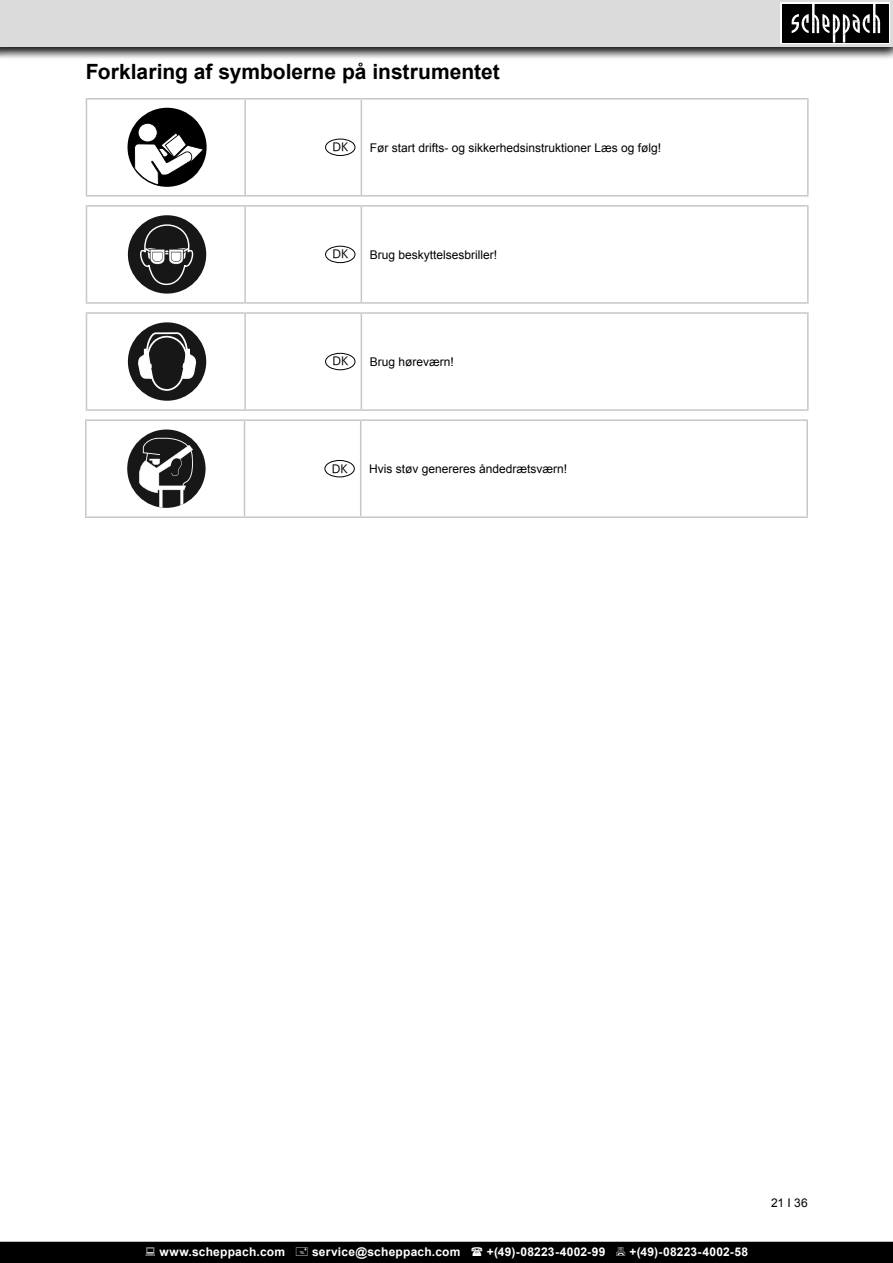
<style>
.page{position:relative;width:893px;height:1263px;background:#fff}
.page>*{position:absolute;margin:0;border:0;box-sizing:border-box;transform-origin:0 0}
.Tabelle_Spalte_1{font:700 21px "Arial";color:#000}
.Übersetzungshinweise{font:12px "Arial";color:#000}
.t1{font:700 12px "Arial";letter-spacing:.02em;color:#fff}
.t2{font:12px "Futura Book BT";color:#000}
</style>
<div class="page">
<div style="left:0;top:0;width:893px;height:60px;background:#000;opacity:.75"></div>
<div style="left:0;top:0;width:893px;height:46px;background:#dbdbdb"></div>
<div style="left:780px;top:2px;width:110px;height:42px;background:linear-gradient(to right,#040404,#060606)"></div>
<div style="left:782px;top:4px;width:106px;height:38px;background:#000"></div>
<svg style="left:792px;top:4px;width:88px;height:38px"></svg>
<svg style="left:87px;top:99px;width:720px;height:96px"></svg>
<hr style="left:86px;top:98px;width:159px;height:1px;background:#c7c7c7">
<hr style="left:86px;top:99px;width:1px;height:96px;background:#c7c7c7">
<hr style="left:245px;top:98px;width:116px;height:1px;background:#c7c7c7">
<hr style="left:244px;top:99px;width:2px;height:96px;background:#c7c7c7">
<hr style="left:361px;top:98px;width:448px;height:1px;background:#c7c7c7">
<hr style="left:361px;top:99px;width:1px;height:96px;background:#c7c7c7">
<hr style="left:807px;top:99px;width:2px;height:96px;background:#c7c7c7">
<hr style="left:86px;top:195px;width:159px;height:2px;background:#c7c7c7">
<hr style="left:245px;top:195px;width:116px;height:2px;background:#c7c7c7">
<hr style="left:361px;top:195px;width:448px;height:2px;background:#c7c7c7">
<svg style="left:125px;top:105px;width:85px;height:85px"></svg>
<div style="left:325px;top:139px;width:30px;height:17px;border:1px solid #000;border-radius:50%"></div>
<hr style="left:86px;top:205px;width:159px;height:2px;background:#c7c7c7">
<hr style="left:86px;top:207px;width:1px;height:95px;background:#c7c7c7">
<hr style="left:245px;top:205px;width:116px;height:2px;background:#c7c7c7">
<hr style="left:244px;top:207px;width:2px;height:95px;background:#c7c7c7">
<hr style="left:361px;top:205px;width:448px;height:2px;background:#c7c7c7">
<hr style="left:361px;top:207px;width:1px;height:95px;background:#c7c7c7">
<hr style="left:807px;top:207px;width:2px;height:95px;background:#c7c7c7">
<hr style="left:86px;top:302px;width:159px;height:2px;background:#c7c7c7">
<hr style="left:245px;top:302px;width:116px;height:2px;background:#c7c7c7">
<hr style="left:361px;top:302px;width:448px;height:2px;background:#c7c7c7">
<div style="left:128px;top:215px;width:78px;height:79px;background:#171717;border-radius:50%"></div>
<svg style="left:140px;top:224px;width:53px;height:61px"></svg>
<div style="left:325px;top:246px;width:30px;height:17px;border:1px solid #000;border-radius:50%"></div>
<hr style="left:86px;top:312px;width:159px;height:2px;background:#c7c7c7">
<hr style="left:86px;top:314px;width:1px;height:95px;background:#c7c7c7">
<hr style="left:245px;top:312px;width:116px;height:2px;background:#c7c7c7">
<hr style="left:244px;top:314px;width:2px;height:95px;background:#c7c7c7">
<hr style="left:361px;top:312px;width:448px;height:2px;background:#c7c7c7">
<hr style="left:361px;top:314px;width:1px;height:95px;background:#c7c7c7">
<hr style="left:807px;top:314px;width:2px;height:95px;background:#c7c7c7">
<hr style="left:86px;top:409px;width:159px;height:2px;background:#c7c7c7">
<hr style="left:245px;top:409px;width:116px;height:2px;background:#c7c7c7">
<hr style="left:361px;top:409px;width:448px;height:2px;background:#c7c7c7">
<div style="left:128px;top:322px;width:78px;height:79px;background:#171717;border-radius:50%"></div>
<svg style="left:138px;top:332px;width:58px;height:59px"></svg>
<div style="left:325px;top:353px;width:30px;height:17px;border:1px solid #000;border-radius:50%"></div>
<svg style="left:243px;top:421px;width:119px;height:95px"></svg>
<hr style="left:85px;top:419px;width:159px;height:2px;background:#c7c7c7">
<hr style="left:85px;top:421px;width:2px;height:95px;background:#c7c7c7">
<hr style="left:244px;top:419px;width:117px;height:2px;background:#c7c7c7">
<hr style="left:244px;top:421px;width:1px;height:95px;background:#c7c7c7">
<hr style="left:361px;top:419px;width:447px;height:2px;background:#c7c7c7">
<hr style="left:360px;top:421px;width:1px;height:95px;background:#c7c7c7">
<hr style="left:806px;top:421px;width:2px;height:95px;background:#c7c7c7">
<hr style="left:85px;top:516px;width:159px;height:2px;background:#c7c7c7">
<hr style="left:244px;top:516px;width:117px;height:2px;background:#c7c7c7">
<hr style="left:361px;top:516px;width:447px;height:2px;background:#c7c7c7">
<div style="left:127px;top:429px;width:79px;height:79px;background:#171717;border-radius:50%"></div>
<svg style="left:139px;top:438px;width:54px;height:70px"></svg>
<div style="left:324px;top:460px;width:31px;height:17px;border:1px solid #000;border-radius:50%"></div>
<div style="left:0;top:1242px;width:893px;height:21px;background:#000"></div>
<p class="Tabelle_Spalte_1" style="left:86px;top:58px;width:416px">Forklaring af symbolerne på instrumentet</p>
<p class="t2" style="left:332px;top:140px;width:17px">DK</p>
<p class="Übersetzungshinweise" style="left:370px;top:140px;width:293px">Før start drifts- og sikkerhedsinstruktioner Læs og følg!</p>
<p class="t2" style="left:332px;top:247px;width:17px">DK</p>
<p class="Übersetzungshinweise" style="left:370px;top:247px;width:129px">Brug beskyttelsesbriller!</p>
<p class="t2" style="left:332px;top:354px;width:17px">DK</p>
<p class="Übersetzungshinweise" style="left:370px;top:354px;width:86px">Brug høreværn!</p>
<p class="t2" style="left:332px;top:461px;width:17px">DK</p>
<p class="Übersetzungshinweise" style="left:369px;top:461px;width:200px">Hvis støv genereres åndedrætsværn!</p>
<p class="t1" style="left:159px;top:1244px;width:127px">www.scheppach.com</p>
<p class="t1" style="left:312px;top:1244px;width:150px">service@scheppach.com</p>
<p class="t1" style="left:487px;top:1244px;width:120px">+(49)-08223-4002-99</p>
<p class="t1" style="left:629px;top:1244px;width:120px">+(49)-08223-4002-58</p>
<p class="Übersetzungshinweise" style="left:771px;top:1194px;width:38px">21 І 36</p>
</div>
